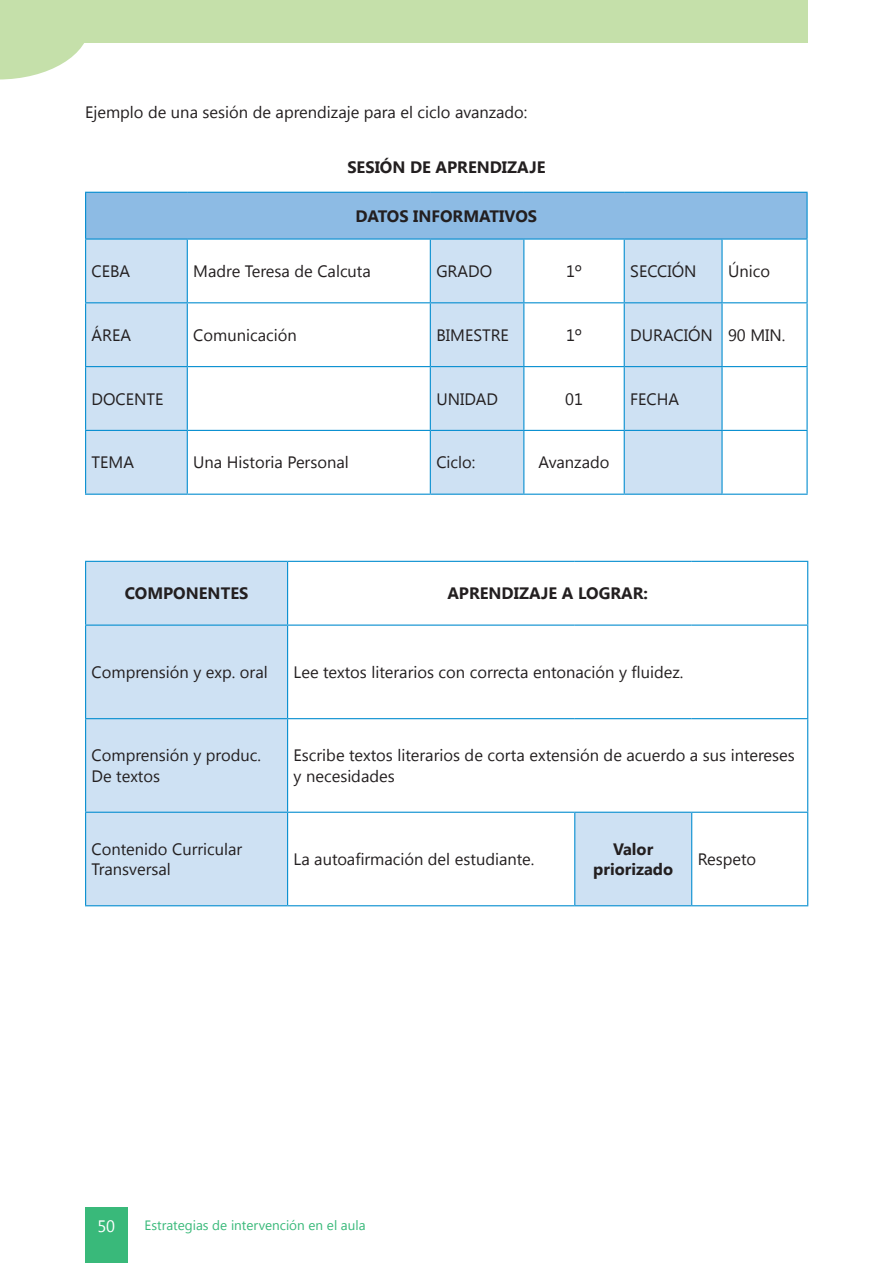
<style>
.page{position:relative;width:893px;height:1263px;background:#fff}
.page>*{position:absolute;margin:0;border:0;box-sizing:border-box;transform-origin:0 0}
.t1{font:16.5px/20.2px "Segoe UI";color:#231f20}
.t2{font:700 16.5px/20.2px "Segoe UI";color:#231f20;text-align:center}
.t3{font:16.5px "Segoe UI";color:#fff}
.t4{font:13.5px "Segoe UI";color:#39b97a}
</style>
<div class="page">
<div style="left:85px;top:1208px;width:43px;height:55px;background:#39b97a"></div>
<div style="left:0;top:0;width:808px;height:43px;background:#c5e0aa"></div>
<svg style="left:0;top:43px;width:84px;height:37px"></svg>
<div style="left:86px;top:192px;width:721px;height:47px;background:#8dbbe4"></div>
<div style="left:86px;top:240px;width:101px;height:254px;background:#cee1f3"></div>
<svg style="left:188px;top:240px;width:618px;height:254px"></svg>
<hr style="left:85px;top:240px;width:1px;height:62px;background:#068ed0">
<hr style="left:187px;top:240px;width:1px;height:62px;background:#068ed0">
<hr style="left:430px;top:240px;width:1px;height:62px;background:#068ed0">
<hr style="left:523px;top:240px;width:1px;height:62px;background:#068ed0">
<hr style="left:624px;top:240px;width:1px;height:62px;background:#068ed0">
<hr style="left:721px;top:240px;width:2px;height:62px;background:#068ed0">
<hr style="left:806px;top:240px;width:2px;height:62px;background:#068ed0">
<hr style="left:85px;top:302px;width:102px;height:1px;background:#068ed0">
<hr style="left:85px;top:303px;width:1px;height:63px;background:#068ed0">
<hr style="left:187px;top:302px;width:243px;height:1px;background:#068ed0">
<hr style="left:187px;top:303px;width:1px;height:63px;background:#068ed0">
<hr style="left:430px;top:302px;width:94px;height:1px;background:#068ed0">
<hr style="left:430px;top:303px;width:1px;height:63px;background:#068ed0">
<hr style="left:524px;top:302px;width:100px;height:1px;background:#068ed0">
<hr style="left:523px;top:303px;width:1px;height:63px;background:#068ed0">
<hr style="left:624px;top:302px;width:98px;height:1px;background:#068ed0">
<hr style="left:624px;top:303px;width:1px;height:63px;background:#068ed0">
<hr style="left:722px;top:302px;width:86px;height:1px;background:#068ed0">
<hr style="left:721px;top:303px;width:2px;height:63px;background:#068ed0">
<hr style="left:806px;top:303px;width:2px;height:63px;background:#068ed0">
<hr style="left:85px;top:366px;width:102px;height:1px;background:#068ed0">
<hr style="left:85px;top:367px;width:1px;height:63px;background:#068ed0">
<hr style="left:187px;top:366px;width:243px;height:1px;background:#068ed0">
<hr style="left:187px;top:367px;width:1px;height:63px;background:#068ed0">
<hr style="left:430px;top:366px;width:94px;height:1px;background:#068ed0">
<hr style="left:430px;top:367px;width:1px;height:63px;background:#068ed0">
<hr style="left:524px;top:366px;width:100px;height:1px;background:#068ed0">
<hr style="left:523px;top:367px;width:1px;height:63px;background:#068ed0">
<hr style="left:624px;top:366px;width:98px;height:1px;background:#068ed0">
<hr style="left:624px;top:367px;width:1px;height:63px;background:#068ed0">
<hr style="left:722px;top:366px;width:86px;height:1px;background:#068ed0">
<hr style="left:721px;top:367px;width:2px;height:63px;background:#068ed0">
<hr style="left:806px;top:367px;width:2px;height:63px;background:#068ed0">
<hr style="left:85px;top:430px;width:102px;height:1px;background:#068ed0">
<hr style="left:85px;top:431px;width:1px;height:63px;background:#068ed0">
<hr style="left:85px;top:494px;width:102px;height:1px;background:#068ed0">
<hr style="left:187px;top:430px;width:243px;height:1px;background:#068ed0">
<hr style="left:187px;top:431px;width:1px;height:63px;background:#068ed0">
<hr style="left:187px;top:494px;width:243px;height:1px;background:#068ed0">
<hr style="left:430px;top:430px;width:94px;height:1px;background:#068ed0">
<hr style="left:430px;top:431px;width:1px;height:63px;background:#068ed0">
<hr style="left:430px;top:494px;width:94px;height:1px;background:#068ed0">
<hr style="left:524px;top:430px;width:100px;height:1px;background:#068ed0">
<hr style="left:523px;top:431px;width:1px;height:63px;background:#068ed0">
<hr style="left:524px;top:494px;width:100px;height:1px;background:#068ed0">
<hr style="left:624px;top:430px;width:98px;height:1px;background:#068ed0">
<hr style="left:624px;top:431px;width:1px;height:63px;background:#068ed0">
<hr style="left:624px;top:494px;width:98px;height:1px;background:#068ed0">
<hr style="left:722px;top:430px;width:86px;height:1px;background:#068ed0">
<hr style="left:721px;top:431px;width:2px;height:63px;background:#068ed0">
<hr style="left:806px;top:431px;width:2px;height:63px;background:#068ed0">
<hr style="left:722px;top:494px;width:86px;height:1px;background:#068ed0">
<hr style="left:85px;top:192px;width:102px;height:1px;background:#068ed0">
<hr style="left:85px;top:193px;width:1px;height:45px;background:#068ed0">
<hr style="left:187px;top:192px;width:243px;height:1px;background:#068ed0">
<hr style="left:430px;top:192px;width:94px;height:1px;background:#068ed0">
<hr style="left:524px;top:192px;width:100px;height:1px;background:#068ed0">
<hr style="left:624px;top:192px;width:98px;height:1px;background:#068ed0">
<hr style="left:722px;top:192px;width:86px;height:1px;background:#068ed0">
<hr style="left:806px;top:193px;width:2px;height:45px;background:#068ed0">
<hr style="left:85px;top:238px;width:102px;height:2px;background:#068ed0">
<hr style="left:187px;top:238px;width:243px;height:2px;background:#068ed0">
<hr style="left:430px;top:238px;width:94px;height:2px;background:#068ed0">
<hr style="left:524px;top:238px;width:100px;height:2px;background:#068ed0">
<hr style="left:624px;top:238px;width:98px;height:2px;background:#068ed0">
<hr style="left:722px;top:238px;width:86px;height:2px;background:#068ed0">
<div style="left:86px;top:562px;width:201px;height:343px;background:#cee1f3"></div>
<svg style="left:288px;top:562px;width:519px;height:343px"></svg>
<hr style="left:85px;top:561px;width:203px;height:1px;background:#068ed0">
<hr style="left:85px;top:562px;width:1px;height:62px;background:#068ed0">
<hr style="left:288px;top:561px;width:287px;height:1px;background:#068ed0">
<hr style="left:287px;top:562px;width:1px;height:62px;background:#068ed0">
<hr style="left:575px;top:561px;width:117px;height:1px;background:#068ed0">
<hr style="left:692px;top:561px;width:116px;height:1px;background:#068ed0">
<hr style="left:807px;top:562px;width:1px;height:62px;background:#068ed0">
<hr style="left:85px;top:624px;width:203px;height:2px;background:#068ed0">
<hr style="left:85px;top:626px;width:1px;height:92px;background:#068ed0">
<hr style="left:288px;top:624px;width:287px;height:2px;background:#068ed0">
<hr style="left:287px;top:626px;width:1px;height:92px;background:#068ed0">
<hr style="left:575px;top:624px;width:117px;height:2px;background:#068ed0">
<hr style="left:692px;top:624px;width:116px;height:2px;background:#068ed0">
<hr style="left:807px;top:626px;width:1px;height:92px;background:#068ed0">
<hr style="left:85px;top:718px;width:203px;height:1px;background:#068ed0">
<hr style="left:85px;top:719px;width:1px;height:93px;background:#068ed0">
<hr style="left:288px;top:718px;width:287px;height:1px;background:#068ed0">
<hr style="left:287px;top:719px;width:1px;height:93px;background:#068ed0">
<hr style="left:575px;top:718px;width:117px;height:1px;background:#068ed0">
<hr style="left:692px;top:718px;width:116px;height:1px;background:#068ed0">
<hr style="left:807px;top:719px;width:1px;height:93px;background:#068ed0">
<hr style="left:85px;top:812px;width:203px;height:1px;background:#068ed0">
<hr style="left:85px;top:813px;width:1px;height:92px;background:#068ed0">
<hr style="left:85px;top:905px;width:203px;height:1px;background:#068ed0">
<hr style="left:288px;top:812px;width:287px;height:1px;background:#068ed0">
<hr style="left:287px;top:813px;width:1px;height:92px;background:#068ed0">
<hr style="left:288px;top:905px;width:287px;height:1px;background:#068ed0">
<hr style="left:692px;top:812px;width:116px;height:1px;background:#068ed0">
<hr style="left:807px;top:813px;width:1px;height:92px;background:#068ed0">
<hr style="left:692px;top:905px;width:116px;height:1px;background:#068ed0">
<hr style="left:575px;top:812px;width:117px;height:1px;background:#068ed0">
<hr style="left:574px;top:813px;width:1px;height:92px;background:#068ed0">
<hr style="left:691px;top:813px;width:1px;height:92px;background:#068ed0">
<hr style="left:575px;top:905px;width:117px;height:1px;background:#068ed0">
<p class="t1" style="left:85px;top:102px;width:444px">Ejemplo de una sesión de aprendizaje para el ciclo avanzado:</p>
<p class="t2" style="left:347px;top:156px;width:200px">SESIÓN DE APRENDIZAJE</p>
<p class="t2" style="left:355px;top:205px;width:183px">DATOS INFORMATIVOS</p>
<p class="t1" style="left:92px;top:260px;width:40px">CEBA</p>
<p class="t1" style="left:193px;top:260px;width:179px">Madre Teresa de Calcuta</p>
<p class="t1" style="left:436px;top:260px;width:57px">GRADO</p>
<p class="t1" style="left:566px;top:260px;width:18px">1º</p>
<p class="t1" style="left:630px;top:260px;width:68px">SECCIÓN</p>
<p class="t1" style="left:728px;top:260px;width:43px">Único</p>
<p class="t1" style="left:92px;top:324px;width:41px">ÁREA</p>
<p class="t1" style="left:193px;top:324px;width:105px">Comunicación</p>
<p class="t1" style="left:436px;top:324px;width:74px">BIMESTRE</p>
<p class="t1" style="left:566px;top:324px;width:18px">1º</p>
<p class="t1" style="left:630px;top:324px;width:157px">DURACIÓN 90 MIN.</p>
<p class="t1" style="left:92px;top:388px;width:73px">DOCENTE</p>
<p class="t1" style="left:436px;top:388px;width:63px">UNIDAD</p>
<p class="t1" style="left:565px;top:388px;width:19px">01</p>
<p class="t1" style="left:630px;top:388px;width:50px">FECHA</p>
<p class="t1" style="left:92px;top:452px;width:44px">TEMA</p>
<p class="t1" style="left:193px;top:452px;width:157px">Una Historia Personal</p>
<p class="t1" style="left:436px;top:452px;width:41px">Ciclo:</p>
<p class="t1" style="left:539px;top:452px;width:72px">Avanzado</p>
<p class="t2" style="left:125px;top:582px;width:125px">COMPONENTES</p>
<p class="t2" style="left:447px;top:582px;width:202px">APRENDIZAJE A LOGRAR:</p>
<p class="t1" style="left:92px;top:661px;width:178px">Comprensión y exp. oral</p>
<p class="t1" style="left:294px;top:661px;width:391px">Lee textos literarios con correcta entonación y fluidez.</p>
<p class="t1" style="left:92px;top:745px;width:171px">Comprensión y produc.<br>De textos</p>
<p class="t1" style="left:294px;top:745px;width:503px">Escribe textos literarios de corta extensión de acuerdo a sus intereses y necesidades</p>
<p class="t1" style="left:92px;top:838px;width:152px">Contenido Curricular<br>Transversal</p>
<p class="t1" style="left:294px;top:848px;width:242px">La autoafirmación del estudiante.</p>
<p class="t2" style="left:593px;top:838px;width:82px">Valor priorizado</p>
<p class="t1" style="left:698px;top:848px;width:60px">Respeto</p>
<p class="t3" style="left:97px;top:1215px;width:19px">50</p>
<p class="t4" style="left:145px;top:1216px;width:223px">Estrategias de intervención en el aula</p>
</div>
